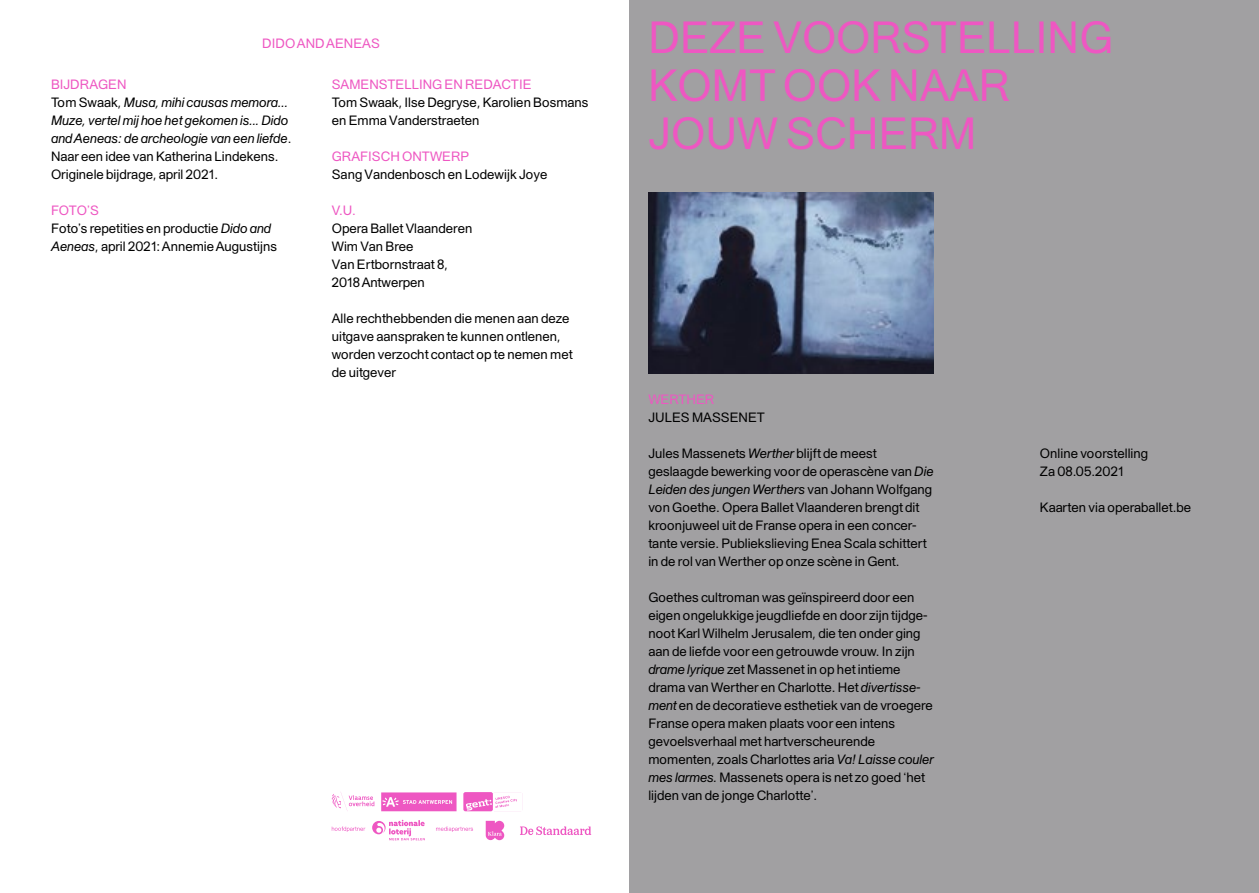
<style>
.page{position:relative;width:1259px;height:893px;background:#fff}
.page>*{position:absolute;margin:0;border:0;box-sizing:border-box;transform-origin:0 0}
.t1{font:45px/48px "Peace";color:#ee57c2}
.t2{font:13.5px/18px "Peace";color:#000}
.t3{font:italic 13.5px/18px "Peace";color:#000}
.t4{font:13.5px "Peace";color:#ee57c2}
.s1{font-style:normal;color:#ee57c2}
.s2{font-style:normal}
.s3{color:#ee57c2}
.s4{font-style:italic}
</style>
<div class="page">
<svg style="left:463px;top:792px;width:58px;height:19px"></svg>
<svg style="left:331px;top:792px;width:43px;height:19px"></svg>
<svg style="left:381px;top:792px;width:75px;height:19px"></svg>
<svg style="left:486px;top:821px;width:18px;height:19px"></svg>
<svg style="left:436px;top:827px;width:37px;height:5px"></svg>
<svg style="left:332px;top:827px;width:33px;height:5px"></svg>
<svg style="left:520px;top:826px;width:71px;height:9px"></svg>
<div style="left:629px;top:0;width:630px;height:893px;background:#a1a0a2"></div>
<img style="left:648px;top:193px;width:285px;height:180px">
<svg style="left:372px;top:820px;width:53px;height:20px"></svg>
<p class="t4" style="left:262px;top:33px;width:119px">DIDO AND AENEAS</p>
<p class="t3" style="left:51px;top:74px;width:242px"><span class="s1">BIJDRAGEN<br></span><span class="s2">Tom Swaak,</span> Musa, mihi causas memora...<br>Muze, vertel mij hoe het gekomen is... Dido and Aeneas: de archeologie van een liefde<span class="s2">.<br>Naar een idee van Katherina Lindekens.<br>Originele bijdrage, april 2021.</span></p>
<p class="t2" style="left:51px;top:200px;width:227px"><span class="s3">FOTO’S<br></span>Foto’s repetities en productie <span class="s4">Dido and<br>Aeneas</span>, april 2021: Annemie Augustijns</p>
<p class="t4" style="left:332px;top:74px;width:201px">SAMENSTELLING EN REDACTIE</p>
<p class="t2" style="left:332px;top:92px;width:258px">Tom Swaak, Ilse Degryse, Karolien Bosmans en Emma Vanderstraeten</p>
<p class="t4" style="left:332px;top:146px;width:139px">GRAFISCH ONTWERP</p>
<p class="t2" style="left:332px;top:164px;width:217px">Sang Vandenbosch en Lodewijk Joye</p>
<p class="t4" style="left:332px;top:200px;width:26px">V.U.</p>
<p class="t2" style="left:332px;top:218px;width:142px">Opera Ballet Vlaanderen<br>Wim Van Bree<br>Van Ertbornstraat 8,<br>2018 Antwerpen</p>
<p class="t2" style="left:332px;top:308px;width:242px">Alle rechthebbenden die menen aan deze uitgave aanspraken te kunnen ontlenen, worden verzocht contact op te nemen met de uitgever</p>
<h1 class="t1" style="left:648px;top:9px;width:466px">DEZE VOORSTELLING<br>KOMT OOK NAAR<br>JOUW SCHERM</h1>
<p class="t4" style="left:648px;top:389px;width:67px">WERTHER</p>
<p class="t2" style="left:648px;top:407px;width:118px">JULES MASSENET</p>
<p class="t2" style="left:648px;top:443px;width:287px">Jules Massenets <span class="s4">Werther</span> blijft de meest geslaagde bewerking voor de operascène van <span class="s4">Die Leiden des jungen Werthers</span> van Johann Wolfgang von Goethe. Opera Ballet Vlaanderen brengt dit kroonjuweel uit de Franse opera in een concer&shy;tante versie. Publiekslieving Enea Scala schittert in de rol van Werther op onze scène in Gent.</p>
<p class="t2" style="left:648px;top:587px;width:287px">Goethes cultroman was geïnspireerd door een eigen ongelukkige jeugdliefde en door zijn tijdge&shy;noot Karl Wilhelm Jerusalem, die ten onder ging aan de liefde voor een getrouwde vrouw. In zijn <span class="s4">drame lyrique</span> zet Massenet in op het intieme drama van Werther en Charlotte. Het <span class="s4">divertisse&shy;ment</span> en de decoratieve esthetiek van de vroegere Franse opera maken plaats voor een intens gevoelsverhaal met hartverscheurende momenten, zoals Charlottes aria <span class="s4">Va! Laisse couler mes larmes.</span> Massenets opera is net zo goed ‘het lijden van de jonge Charlotte’.</p>
<p class="t2" style="left:1040px;top:443px;width:110px">Online voorstelling<br>Za 08.05.2021</p>
<p class="t2" style="left:1040px;top:497px;width:153px">Kaarten via operaballet.be</p>
</div>
